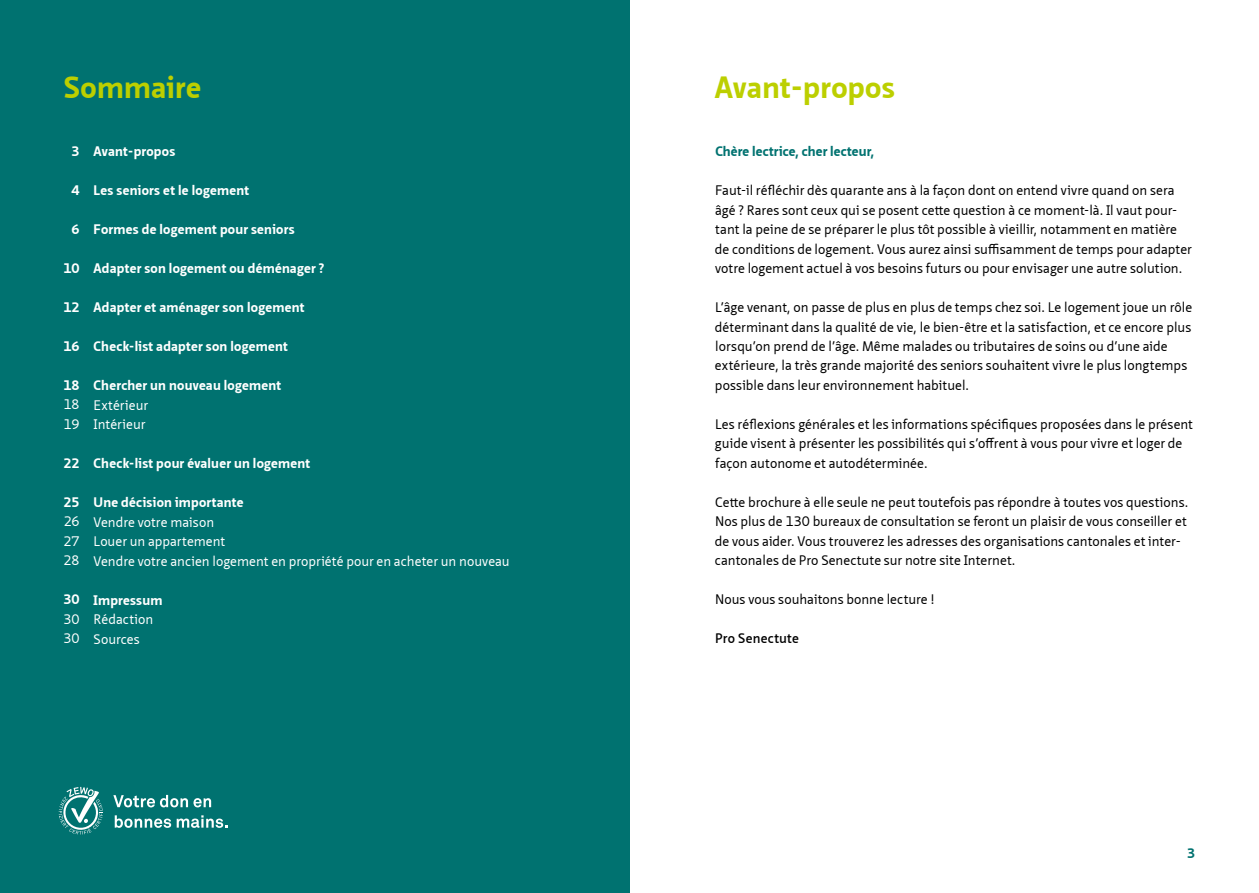
<style>
.page{position:relative;width:1259px;height:893px;background:#fff}
.page>*{position:absolute;margin:0;border:0;box-sizing:border-box;transform-origin:0 0}
.t1{font:700 30px "Neue Sans Pro";letter-spacing:.015em;color:#bccf00}
.t2{font:13.5px/19.5px "Neue Sans Pro";letter-spacing:.005em;color:#000}
.t3{font:700 13.5px "Neue Sans Pro";letter-spacing:.015em;color:#fff}
.t4{font:13.5px/19.5px "Neue Sans Pro";color:#fff}
.t5{font:700 13.5px "Neue Sans Pro";letter-spacing:.01em;color:#007270}
.t6{font:600 13.5px "Neue Sans Pro";letter-spacing:.015em;color:#000}
</style>
<div class="page">
<div style="left:0;top:0;width:629px;height:893px;background:#007270"></div>
<svg style="left:59px;top:787px;width:44px;height:47px"></svg>
<svg style="left:113px;top:795px;width:98px;height:13px"></svg>
<svg style="left:115px;top:815px;width:56px;height:13px"></svg>
<svg style="left:177px;top:815px;width:50px;height:13px"></svg>
<h1 class="t1" style="left:64px;top:67px;width:139px">Sommaire</h1>
<p class="t3" style="left:72px;top:142px;width:10px">3</p>
<p class="t3" style="left:72px;top:181px;width:10px">4</p>
<p class="t3" style="left:72px;top:220px;width:10px">6</p>
<p class="t3" style="left:64px;top:259px;width:18px">10</p>
<p class="t3" style="left:63px;top:298px;width:18px">12</p>
<p class="t3" style="left:63px;top:337px;width:18px">16</p>
<p class="t3" style="left:63px;top:376px;width:18px">18</p>
<p class="t4" style="left:63px;top:395px;width:18px">18<br>19</p>
<p class="t3" style="left:64px;top:454px;width:18px">22</p>
<p class="t3" style="left:64px;top:493px;width:18px">25</p>
<p class="t4" style="left:63px;top:512px;width:18px;text-align:justify">26<br>27<br>28</p>
<p class="t3" style="left:63px;top:591px;width:18px">30</p>
<p class="t4" style="left:63px;top:609px;width:18px">30<br>30</p>
<p class="t3" style="left:94px;top:142px;width:83px">Avant-propos</p>
<p class="t3" style="left:94px;top:181px;width:157px">Les seniors et le logement</p>
<p class="t3" style="left:94px;top:220px;width:203px">Formes de logement pour seniors</p>
<p class="t3" style="left:94px;top:259px;width:232px">Adapter son logement ou déménager ?</p>
<p class="t3" style="left:94px;top:298px;width:212px">Adapter et aménager son logement</p>
<p class="t3" style="left:94px;top:337px;width:196px">Check-list adapter son logement</p>
<p class="t3" style="left:94px;top:376px;width:189px">Chercher un nouveau logement</p>
<p class="t4" style="left:94px;top:395px;width:56px">Extérieur<br>Intérieur</p>
<p class="t3" style="left:94px;top:454px;width:218px">Check-list pour évaluer un logement</p>
<p class="t3" style="left:94px;top:493px;width:152px">Une décision importante</p>
<p class="t4" style="left:94px;top:512px;width:418px">Vendre votre maison<br>Louer un appartement<br>Vendre votre ancien logement en propriété pour en acheter un nouveau</p>
<p class="t3" style="left:94px;top:591px;width:70px">Impressum</p>
<p class="t4" style="left:94px;top:609px;width:61px">Rédaction<br>Sources</p>
<h1 class="t1" style="left:715px;top:67px;width:182px">Avant-propos</h1>
<p class="t5" style="left:715px;top:142px;width:160px">Chère lectrice, cher lecteur,</p>
<p class="t2" style="left:715px;top:180px;width:478px">Faut-il réfléchir dès quarante ans à la façon dont on entend vivre quand on sera âgé ? Rares sont ceux qui se posent cette question à ce moment-là. Il vaut pour&shy;tant la peine de se préparer le plus tôt possible à vieillir, notamment en matière de conditions de logement. Vous aurez ainsi suffisamment de temps pour adapter votre logement actuel à vos besoins futurs ou pour envisager une autre solution.</p>
<p class="t2" style="left:715px;top:297px;width:479px">L’âge venant, on passe de plus en plus de temps chez soi. Le logement joue un rôle déterminant dans la qualité de vie, le bien-être et la satisfaction, et ce encore plus lorsqu’on prend de l’âge. Même malades ou tributaires de soins ou d’une aide extérieure, la très grande majorité des seniors souhaitent vivre le plus longtemps possible dans leur environnement habituel.</p>
<p class="t2" style="left:715px;top:414px;width:479px">Les réflexions générales et les informations spécifiques proposées dans le présent guide visent à présenter les possibilités qui s’offrent à vous pour vivre et loger de façon autonome et autodéterminée.</p>
<p class="t2" style="left:715px;top:492px;width:475px">Cette brochure à elle seule ne peut toutefois pas répondre à toutes vos questions.<br>Nos plus de 130 bureaux de consultation se feront un plaisir de vous conseiller et de vous aider. Vous trouverez les adresses des organisations cantonales et inter&shy;cantonales de Pro Senectute sur notre site Internet.</p>
<p class="t2" style="left:715px;top:590px;width:221px">Nous vous souhaitons bonne lecture !</p>
<p class="t6" style="left:715px;top:630px;width:85px">Pro Senectute</p>
<p class="t5" style="left:1187px;top:844px;width:10px">3</p>
</div>
